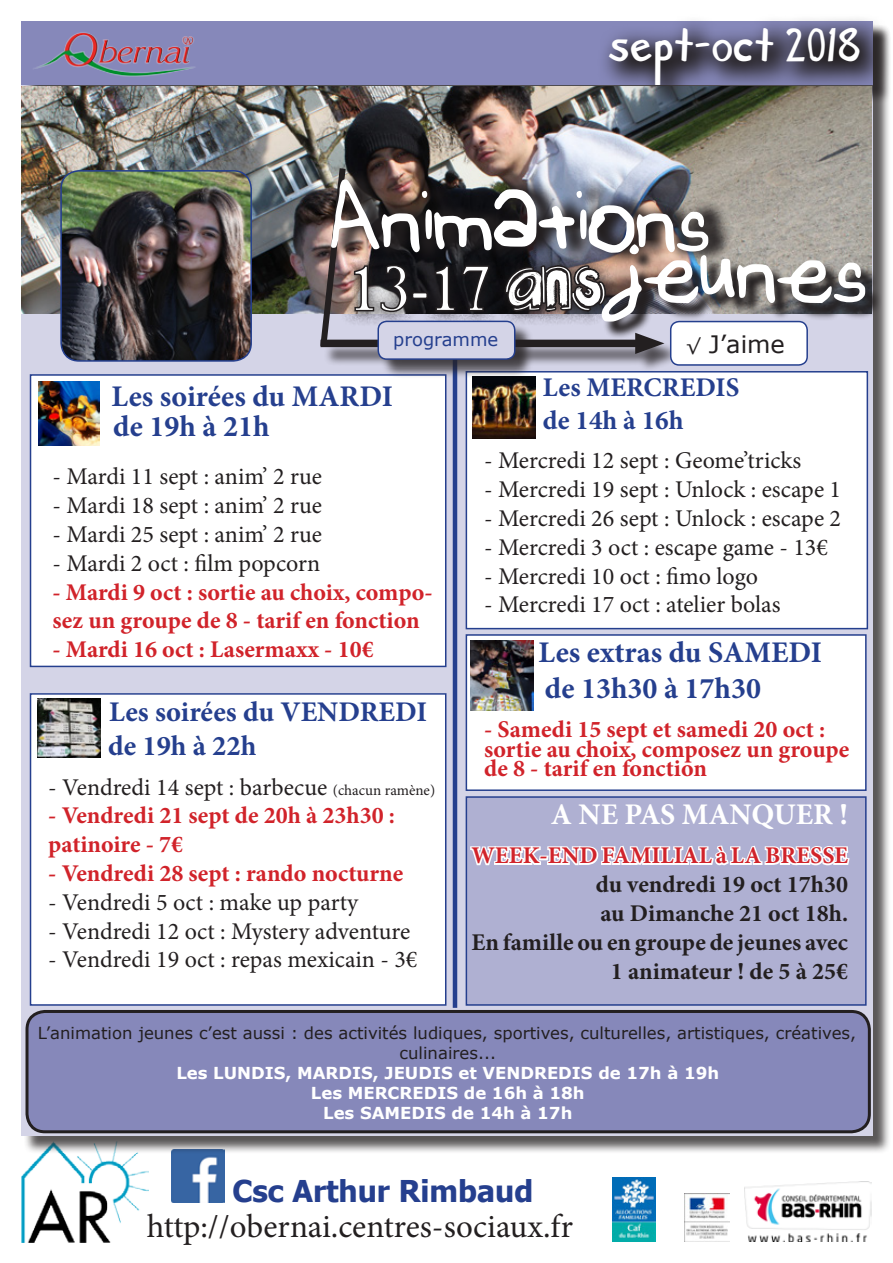
<style>
.page{position:relative;width:893px;height:1263px;background:#fff}
.page>*{position:absolute;margin:0;border:0;box-sizing:border-box;transform-origin:0 0}
.t1{font:106.5px "Natalies Font";color:#fff}
.t2{font:61.5px "Urban Jungle";color:#fff}
.t3{font:700 36px "Manga Speak";color:#fff}
.t4{font:33px "Minion Pro";color:#231f20}
.t5{font:700 30px "Minion Pro";color:#253f8e}
.t6{font:700 30px "Tahoma";color:#253f8e}
.t7{font:700 30px "Minion Pro";color:#fff}
.t8{font:700 28.5px "Minion Pro";color:#253f8e}
.t9{font:700 27px "Minion Pro";color:#253f8e}
.t10{font:24px "Minion Pro";color:#231f20}
.t11{font:700 24px/19.5px "Minion Pro";color:#d1232a}
.t12{font:700 24px/28.8px "Minion Pro";color:#231f20;text-align:right}
.t13{font:24px "Verdana";color:#231f20}
.t14{font:18px "Verdana";color:#253f8e}
.t15{font:16.5px/19.8px "Verdana";color:#231f20;text-align:center}
.t16{font:700 16.5px "Verdana";color:#fff}
.s1{font-size:18px}
.s2{font-size:15px}
</style>
<div class="page">
<img style="left:21px;top:1154px;width:128px;height:88px">
<img style="left:744px;top:1181px;width:128px;height:61px">
<img style="left:171px;top:1154px;width:54px;height:49px">
<img style="left:612px;top:1177px;width:44px;height:65px">
<img style="left:684px;top:1193px;width:45px;height:49px">
<div style="left:24px;top:24px;width:867px;height:1130px;background:#231f20;opacity:.75"></div>
<div style="left:21px;top:21px;width:852px;height:1114px;background:#d4d4e7"></div>
<div style="left:21px;top:21px;width:852px;height:64px;background:#8688ba"></div>
<div style="left:466px;top:635px;width:400px;height:155px;background:#fff"></div>
<div style="left:31px;top:375px;width:415px;height:291px;background:#fff"></div>
<div style="left:30px;top:374px;width:416px;height:293px;border:2px solid #253f8e"></div>
<div style="left:466px;top:372px;width:401px;height:257px;background:#fff"></div>
<div style="left:466px;top:371px;width:402px;height:258px;border:2px solid #253f8e"></div>
<img style="left:21px;top:86px;width:851px;height:228px">
<div style="left:27px;top:1011px;width:842px;height:121px;background:#8688ba;border-radius:18px"></div>
<div style="left:26px;top:1010px;width:845px;height:123px;border:3px solid #231f20;border-radius:18px"></div>
<img style="left:34px;top:32px;width:161px;height:45px">
<svg style="left:597px;top:19px;width:294px;height:97px"></svg>
<img style="left:61px;top:171px;width:190px;height:188px">
<div style="left:60px;top:170px;width:192px;height:192px;border:2px solid #253f8e;border-radius:18px"></div>
<div style="left:340px;top:251px;width:280px;height:75px;background:#231f20;opacity:.75"></div>
<img style="left:317px;top:162px;width:92px;height:186px">
<div style="left:412px;top:292px;width:16px;height:7px;border:3px solid #231f20"></div>
<svg style="left:433px;top:266px;width:58px;height:47px"></svg>
<svg style="left:503px;top:266px;width:100px;height:60px"></svg>
<div style="left:323px;top:336px;width:358px;height:36px;background:#231f20;opacity:.75"></div>
<div style="left:320px;top:340px;width:327px;height:7px;background:#231f20"></div>
<svg style="left:635px;top:339px;width:29px;height:15px"></svg>
<img style="left:331px;top:166px;width:404px;height:100px">
<svg style="left:603px;top:245px;width:279px;height:94px"></svg>
<div style="left:671px;top:322px;width:136px;height:43px;background:#fff;border-radius:9px"></div>
<div style="left:670px;top:321px;width:138px;height:45px;border:2px solid #253f8e;border-radius:9px"></div>
<hr style="left:453px;top:332px;width:4px;height:676px;background:#253f8e">
<div style="left:380px;top:323px;width:154px;height:55px;background:#231f20;opacity:.75"></div>
<div style="left:378px;top:321px;width:137px;height:38px;background:#d4d4e7;border-radius:9px"></div>
<div style="left:377px;top:321px;width:138px;height:39px;border:2px solid #253f8e;border-radius:9px"></div>
<img style="left:38px;top:382px;width:62px;height:63px">
<img style="left:472px;top:376px;width:64px;height:62px">
<div style="left:31px;top:694px;width:415px;height:311px;background:#fff"></div>
<div style="left:30px;top:693px;width:416px;height:313px;border:2px solid #253f8e"></div>
<img style="left:37px;top:698px;width:64px;height:59px">
<div style="left:466px;top:797px;width:400px;height:208px;background:#afb0d2"></div>
<svg style="left:469px;top:626px;width:382px;height:240px"></svg>
<div style="left:466px;top:796px;width:401px;height:210px;border:2px solid #253f8e"></div>
<p class="t3" style="left:609px;top:27px;width:255px">sept-oct 2018</p>
<p class="t1" style="left:330px;top:176px;width:381px">Animations</p>
<p class="t1" style="left:601px;top:227px;width:267px">jeunes</p>
<p class="t13" style="left:686px;top:328px;width:101px"><span class="s1">√</span> J’aime</p>
<p class="t2" style="left:349px;top:258px;width:258px">13-17 ANS</p>
<p class="t14" style="left:393px;top:327px;width:106px">programme</p>
<p class="t5" style="left:111px;top:375px;width:283px">Les soirées du MARDI</p>
<p class="t5" style="left:113px;top:405px;width:158px">de 19h à 21h</p>
<p class="t10" style="left:53px;top:461px;width:271px">- Mardi 11 sept : anim’ 2 rue</p>
<p class="t10" style="left:53px;top:489px;width:271px">- Mardi 18 sept : anim’ 2 rue</p>
<p class="t10" style="left:53px;top:518px;width:271px">- Mardi 25 sept : anim’ 2 rue</p>
<p class="t10" style="left:53px;top:547px;width:269px">- Mardi 2 oct : film popcorn</p>
<p class="t11" style="left:53px;top:577px;width:381px;line-height:28.8px">- Mardi 9 oct : sortie au choix, compo&shy;sez un groupe de 8 - tarif en fonction</p>
<p class="t11" style="left:53px;top:639px;width:323px">- Mardi 16 oct : Lasermaxx - 10€</p>
<p class="t8" style="left:109px;top:691px;width:320px">Les soirées du VENDREDI</p>
<p class="t8" style="left:108px;top:726px;width:150px">de 19h à 22h</p>
<p class="t10" style="left:48px;top:771px;width:388px">- Vendredi 14 sept : barbecue <span class="s2">(chacun ramène)</span></p>
<p class="t11" style="left:48px;top:806px;width:348px">- Vendredi 21 sept de 20h à 23h30 :</p>
<p class="t11" style="left:48px;top:834px;width:136px">patinoire - 7€</p>
<p class="t11" style="left:48px;top:863px;width:356px">- Vendredi 28 sept : rando nocturne</p>
<p class="t10" style="left:48px;top:886px;width:311px">- Vendredi 5 oct : make up party</p>
<p class="t10" style="left:48px;top:915px;width:364px">- Vendredi 12 oct : Mystery adventure</p>
<p class="t10" style="left:48px;top:943px;width:371px">- Vendredi 19 oct : repas mexicain - 3€</p>
<p class="t9" style="left:543px;top:369px;width:198px">Les MERCREDIS</p>
<p class="t9" style="left:543px;top:401px;width:142px">de 14h à 16h</p>
<p class="t10" style="left:484px;top:445px;width:319px">- Mercredi 12 sept : Geome’tricks</p>
<p class="t10" style="left:484px;top:473px;width:358px">- Mercredi 19 sept : Unlock : escape 1</p>
<p class="t10" style="left:484px;top:502px;width:358px">- Mercredi 26 sept : Unlock : escape 2</p>
<p class="t10" style="left:484px;top:531px;width:345px">- Mercredi 3 oct : escape game - 13€</p>
<p class="t10" style="left:484px;top:560px;width:275px">- Mercredi 10 oct : fimo logo</p>
<p class="t10" style="left:484px;top:589px;width:298px">- Mercredi 17 oct : atelier bolas</p>
<p class="t5" style="left:538px;top:631px;width:285px">Les extras du SAMEDI</p>
<p class="t5" style="left:545px;top:667px;width:218px">de 13h30 à 17h30</p>
<p class="t11" style="left:484px;top:720px;width:367px">- Samedi 15 sept et samedi 20 oct : sortie au choix, composez un groupe de 8 - tarif en fonction</p>
<p class="t7" style="left:551px;top:793px;width:299px">A NE PAS MANQUER !</p>
<p class="t11" style="left:471px;top:846px;width:378px">WEEK-END FAMILIAL à LA BRESSE</p>
<p class="t12" style="left:596px;top:870px;width:254px">du vendredi 19 oct 17h30</p>
<p class="t12" style="left:600px;top:899px;width:249px">au Dimanche 21 oct 18h.</p>
<p class="t12" style="left:471px;top:927px;width:378px">En famille ou en groupe de jeunes avec<br>1 animateur ! de 5 à 25€</p>
<p class="t15" style="left:38px;top:1023px;width:820px">L’animation jeunes c’est aussi : des activités ludiques, sportives, culturelles, artistiques, créatives, culinaires...</p>
<p class="t16" style="left:176px;top:1061px;width:544px">Les LUNDIS, MARDIS, JEUDIS et VENDREDIS de 17h à 19h</p>
<p class="t16" style="left:311px;top:1081px;width:275px">Les MERCREDIS de 16h à 18h</p>
<p class="t16" style="left:323px;top:1101px;width:251px">Les SAMEDIS de 14h à 17h</p>
<p class="t6" style="left:232px;top:1169px;width:302px">Csc Arthur Rimbaud</p>
<p class="t4" style="left:147px;top:1204px;width:428px">http://obernai.centres-sociaux.fr</p>
</div>
